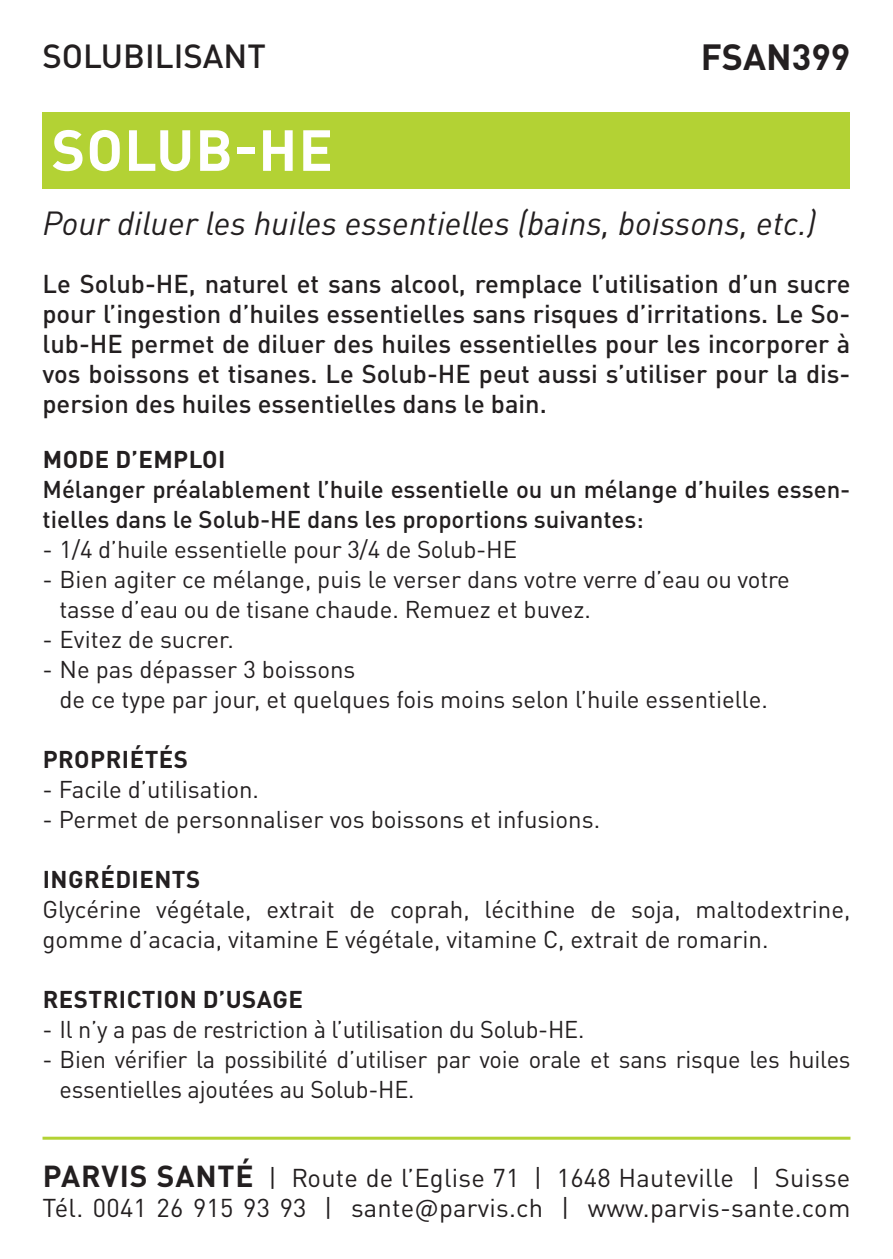
<style>
.page{position:relative;width:893px;height:1259px;background:#fff}
.page>*{position:absolute;margin:0;border:0;box-sizing:border-box;transform-origin:0 0}
._00_Nom{font:700 57px "DIN Pro";letter-spacing:.02em;color:#fff}
.t1{font:700 36px "DIN Pro";color:#231f20}
._00_Nom_latin{font:italic 33px "DIN Pro";color:#231f20}
.t2{font:500 33px "DIN Pro";color:#231f20}
._00_Resume{font:500 25.5px/30px "DIN Pro";color:#231f20;text-align:justify}
.t3{font:25.5px/30px "DIN Pro";letter-spacing:.01em;color:#231f20}
._03_texte_courant{font:24px/30px "DIN Pro";color:#231f20}
._03_texte_courant-2{font:500 24px/30px "DIN Pro";color:#231f20}
._01_indication{font:700 24px "DIN Pro";letter-spacing:.02em;color:#231f20}
.s1{font-weight:700;font-size:30px}
</style>
<div class="page">
<hr style="left:43px;top:1136px;width:807px;height:3px;background:#b3d234">
<div style="left:43px;top:112px;width:807px;height:77px;background:#b3d234"></div>
<p class="t2" style="left:43px;top:29px;width:225px">SOLUBILISANT</p>
<p class="t1" style="left:701px;top:27px;width:151px">FSAN399</p>
<p class="_00_Nom" style="left:52px;top:103px;width:283px">SOLUB-HE</p>
<p class="_00_Nom_latin" style="left:43px;top:198px;width:775px">Pour diluer les huiles essentielles (bains, boissons, etc.)</p>
<p class="_00_Resume" style="left:43px;top:265px;width:809px">Le Solub-HE, naturel et sans alcool, remplace l’utilisation d’un sucre pour l’ingestion d’huiles essentielles sans risques d’irritations. Le So&shy;lub-HE permet de diluer des huiles essentielles pour les incorporer à vos boissons et tisanes. Le Solub-HE peut aussi s’utiliser pour la dis&shy;persion des huiles essentielles dans le bain.</p>
<p class="_01_indication" style="left:43px;top:439px;width:184px">MODE D’EMPLOI</p>
<p class="_03_texte_courant-2" style="left:43px;top:472px;width:809px">Mélanger préalablement l’huile essentielle ou un mélange d’huiles essen&shy;tielles dans le Solub-HE dans les proportions suivantes:</p>
<p class="_03_texte_courant" style="left:43px;top:532px;width:476px">- 1/4 d’huile essentielle pour 3/4 de Solub-HE</p>
<p class="_03_texte_courant" style="left:60px;top:562px;width:732px;text-indent:-17px">- Bien agiter ce mélange, puis le verser dans votre verre d’eau ou votre tasse d’eau ou de tisane chaude. Remuez et buvez.</p>
<p class="_03_texte_courant" style="left:43px;top:622px;width:193px">- Evitez de sucrer.</p>
<p class="_03_texte_courant" style="left:60px;top:652px;width:710px;text-indent:-17px">- Ne pas dépasser 3 boissons<br>de ce type par jour, et quelques fois moins selon l’huile essentielle.</p>
<p class="_01_indication" style="left:43px;top:739px;width:147px">PROPRIÉTÉS</p>
<p class="_03_texte_courant" style="left:43px;top:772px;width:218px">- Facile d’utilisation.</p>
<p class="_03_texte_courant" style="left:43px;top:802px;width:559px">- Permet de personnaliser vos boissons et infusions.</p>
<p class="_01_indication" style="left:43px;top:859px;width:159px">INGRÉDIENTS</p>
<p class="_03_texte_courant" style="left:43px;top:892px;width:809px">Glycérine végétale, extrait de coprah, lécithine de soja, maltodextrine, gomme d’acacia, vitamine E végétale, vitamine C, extrait de romarin.</p>
<p class="_01_indication" style="left:43px;top:979px;width:262px">RESTRICTION D’USAGE</p>
<p class="_03_texte_courant" style="left:43px;top:1012px;width:543px">- Il n’y a pas de restriction à l’utilisation du Solub-HE.</p>
<p class="_03_texte_courant" style="left:60px;top:1042px;width:792px;text-indent:-17px">- Bien vérifier la possibilité d’utiliser par voie orale et sans risque les huiles essentielles ajoutées au Solub-HE.</p>
<p class="t3" style="left:43px;top:1160px;width:809px"><span class="s1">PARVIS SANTÉ</span> | Route de l’Eglise 71 | 1648 Hauteville | Suisse<br>Tél. 0041 26 915 93 93 | sante@parvis.ch | www.parvis-sante.com</p>
</div>
